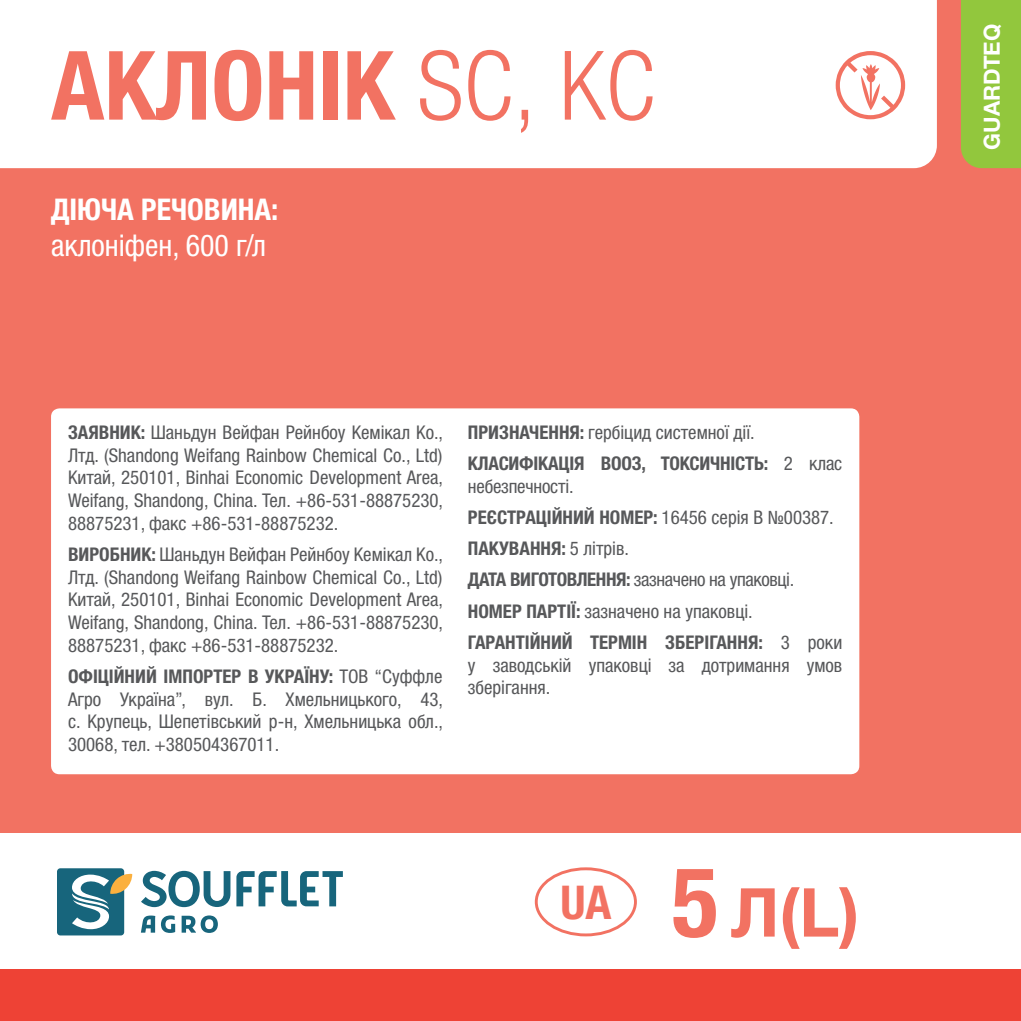
<style>
.page{position:relative;width:1021px;height:1021px;background:#fff}
.page>*{position:absolute;margin:0;border:0;box-sizing:border-box;transform-origin:0 0}
.t1{font:700 condensed 96px "Helvetica Neue LTW1 G";color:#f27262}
.t2{font:700 67.5px "Helvetica Neue LTW1 G";color:#f27262}
.t3{font:700 condensed 46.5px "Helvetica Neue LTW1 G";color:#f27262}
.t4{font:condensed 30px "Helvetica Neue LTW1 G";color:#fff}
.t5{font:700 condensed 30px "Helvetica Neue LTW1 G";color:#fff}
.t6{font:700 22.2px "Helvetica Neue LTW1 G";color:#fff}
.t7{font:condensed 18.9px/22.8px "Helvetica Neue LTW1 G";color:#57585a;text-align:justify}
.t8{font:700 condensed 18.9px/31.2px "Helvetica Neue LTW1 G";color:#57585a}
.s1{font-weight:300}
.s2{font-weight:700}
.s3{font-weight:400}
.s4{font-stretch:condensed;font-size:97.2px}
</style>
<div class="page">
<div style="left:0;top:0;width:1020px;height:1020px;background:#f27262"></div>
<div style="left:0;top:0;width:936px;height:168px;background:#fff"></div>
<div style="left:961px;top:0;width:59px;height:168px;background:#92c73d"></div>
<div style="left:0;top:833px;width:1020px;height:187px;background:#fff"></div>
<div style="left:0;top:969px;width:1020px;height:51px;background:#ee4235"></div>
<svg style="left:835px;top:51px;width:70px;height:68px"></svg>
<svg style="left:236px;top:871px;width:107px;height:35px"></svg>
<svg style="left:141px;top:870px;width:89px;height:37px"></svg>
<div style="left:57px;top:868px;width:67px;height:67px;background:#17657c;border-radius:3px"></div>
<svg style="left:72px;top:873px;width:60px;height:56px"></svg>
<svg style="left:141px;top:915px;width:14px;height:17px"></svg>
<svg style="left:161px;top:915px;width:14px;height:17px"></svg>
<svg style="left:182px;top:915px;width:36px;height:17px"></svg>
<div style="left:51px;top:408px;width:808px;height:366px;background:#fff;border-radius:8px"></div>
<div style="left:535px;top:867px;width:102px;height:69px;border:3px solid #f27262;border-radius:50%"></div>
<h1 class="t1" style="left:51px;top:28px;width:606px">АКЛОНІК <span class="s1">SС, КC</span></h1>
<h3 class="t5" style="left:51px;top:191px;width:229px">Діюча речовина:</h3>
<h3 class="t4" style="left:51px;top:227px;width:216px">аклоніфен, 600 г/л</h3>
<p class="t7" style="left:68px;top:421px;width:376px"><span class="s2">Заявник:</span> Шаньдун Вейфан Рейнбоу Кемікал Ко., Лтд. (Shandong Weifang Rainbow Chemical Co., Ltd)<br>Китай, 250101, Binhai Economic Development Area, Weifang, Shandong, China. Тел. +86-531-88875230, 88875231, факс +86-531-88875232.</p>
<p class="t7" style="left:68px;top:543px;width:376px"><span class="s2">ВИРОБНИК:</span> Шаньдун Вейфан Рейнбоу Кемікал Ко., Лтд. (Shandong Weifang Rainbow Chemical Co., Ltd)<br>Китай, 250101, Binhai Economic Development Area, Weifang, Shandong, China. Тел. +86-531-88875230, 88875231, факс +86-531-88875232.</p>
<p class="t7" style="left:68px;top:665px;width:376px"><span class="s2">ОФІЦІЙНИЙ ІМПОРТЕР В УКРАЇНУ:</span> ТОВ “Суффле Агро Україна”, вул. Б. Хмельницького, 43, с. Крупець, Шепетівський р-н, Хмельницька обл., 30068, тел. +380504367011.</p>
<p class="t8" style="left:468px;top:416px;width:376px">ПРИЗНАЧЕННЯ: <span class="s3">гербіцид системної дії.<br></span>КЛАСИФІКАЦІЯ ВООЗ, ТОКСИЧ НІСТЬ: <span class="s3">2 клас</span></p>
<p class="t8" style="left:468px;top:470px;width:376px"><span class="s3">небезпечності.<br></span>РЕЄСТРАЦІЙНИЙ НОМЕР: <span class="s3">16456 серія В №00387.<br></span>ПАКУВАННЯ: <span class="s3">5 літрів.<br></span>ДАТА ВИ ГОТОВЛЕННЯ: <span class="s3">зазначено на упаковці.<br></span>НОМЕР ПАРТІЇ: <span class="s3">зазначено на упаковці.<br></span>ГАРАНТІЙНИЙ ТЕРМІН ЗБЕРІГАННЯ: <span class="s3">3 роки</span></p>
<p class="t7" style="left:468px;top:653px;width:376px">у заводській упаковці за дотримання умов зберігання.</p>
<h3 class="t3" style="left:560px;top:874px;width:53px">UA</h3>
<h2 class="t2" style="left:671px;top:870px;width:189px"><span class="s4">5</span> Л(L)</h2>
<p class="t6" style="left:978px;top:149px;width:127px;rotate:-90deg">GUARDTEQ</p>
</div>
